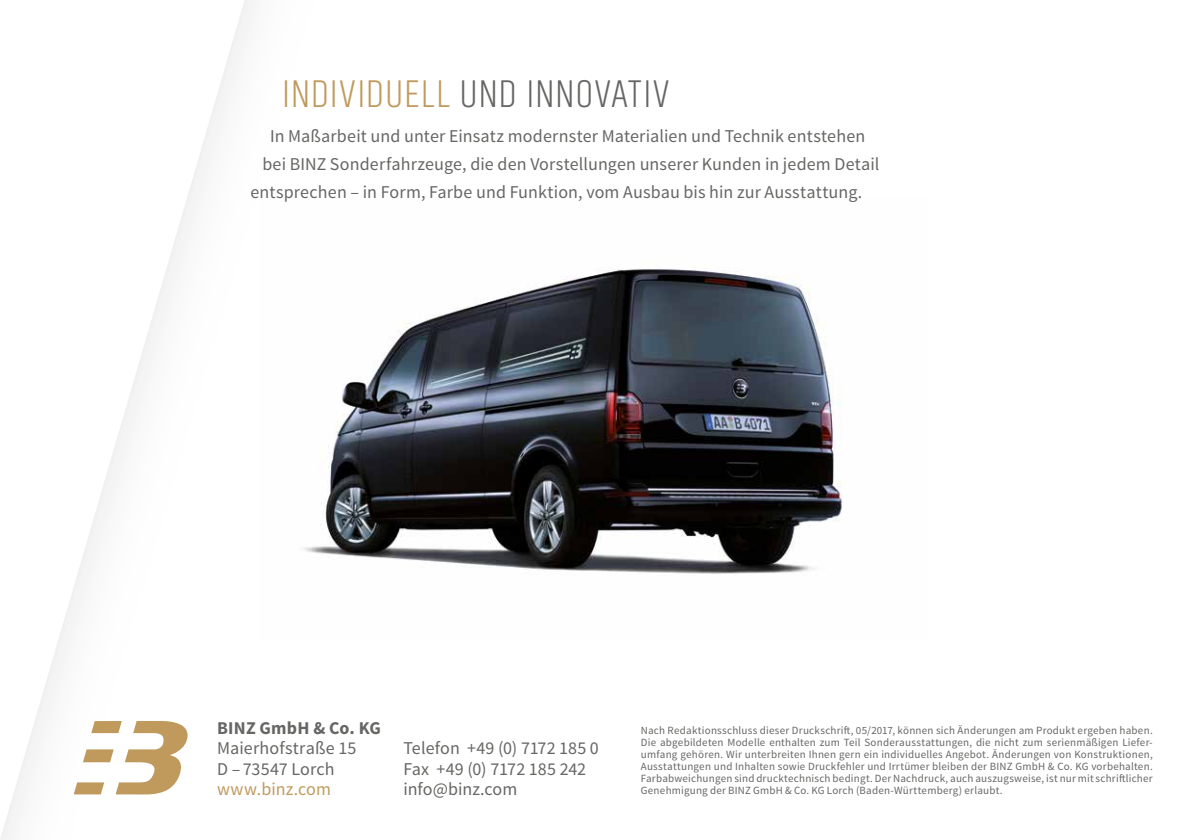
<style>
.page{position:relative;width:1191px;height:840px;background:#fff}
.page>*{position:absolute;margin:0;border:0;box-sizing:border-box;transform-origin:0 0}
.t1{font:300 40px "Khand";letter-spacing:.015em;color:#666665}
.t2{font:18px/20px "Source Sans Pro";letter-spacing:.005em;color:#666665}
.t3{font:700 18px "Source Sans Pro";letter-spacing:.01em;color:#666665}
.t4{font:18px "Source Sans Pro";letter-spacing:.005em;color:#c09a5d}
.t5{font:11px/12px "Source Sans Pro";letter-spacing:.02em;color:#666665;text-align:justify}
.s1{color:#c09a5d}
</style>
<div class="page">
<svg style="left:1px;top:0;width:254px;height:839px"></svg>
<img style="left:303px;top:269px;width:539px;height:305px">
<svg style="left:74px;top:719px;width:114px;height:77px"></svg>
<h1 class="t1" style="left:282px;top:70px;width:388px"><span class="s1">INDIVIDUELL</span> UND INNOVATIV</h1>
<h2 class="t2" style="left:270px;top:126px;width:597px">In Maßarbeit und unter Einsatz modernster Materialien und Technik entstehen</h2>
<h2 class="t2" style="left:262px;top:154px;width:618px">bei BINZ Sonderfahrzeuge, die den Vorstellungen unserer Kunden in jedem Detail</h2>
<h2 class="t2" style="left:250px;top:182px;width:613px">entsprechen – in Form, Farbe und Funktion, vom Ausbau bis hin zur Ausstattung.</h2>
<h2 class="t3" style="left:217px;top:716px;width:165px">BINZ GmbH &amp; Co. KG</h2>
<h2 class="t2" style="left:217px;top:738px;width:141px">Maierhofstraße 15<br>D – 73547 Lorch</h2>
<h2 class="t4" style="left:217px;top:777px;width:115px">www.binz.com</h2>
<h2 class="t2" style="left:403px;top:738px;width:197px">Telefon +49 (0) 7172 185 0<br>Fax +49 (0) 7172 185 242 info@binz.com</h2>
<p class="t5" style="left:641px;top:724px;width:513px">Nach Redaktionsschluss dieser Druckschrift, 05/2017, können sich Änderungen am Produkt ergeben haben.<br>Die abgebildeten Modelle enthalten zum Teil Sonderausstattungen, die nicht zum serienmäßigen Liefer&shy;umfang gehören. Wir unterbreiten Ihnen gern ein individuelles Angebot. Änderungen von Konstruktionen, Ausstattungen und Inhalten sowie Druckfehler und Irrtümer bleiben der BINZ GmbH &amp; Co. KG vorbehalten.<br>Farbabweichungen sind drucktechnisch bedingt. Der Nachdruck, auch auszugsweise, ist nur mit schriftlicher Genehmigung der BINZ GmbH &amp; Co. KG Lorch (Baden-Württemberg) erlaubt.</p>
</div>
